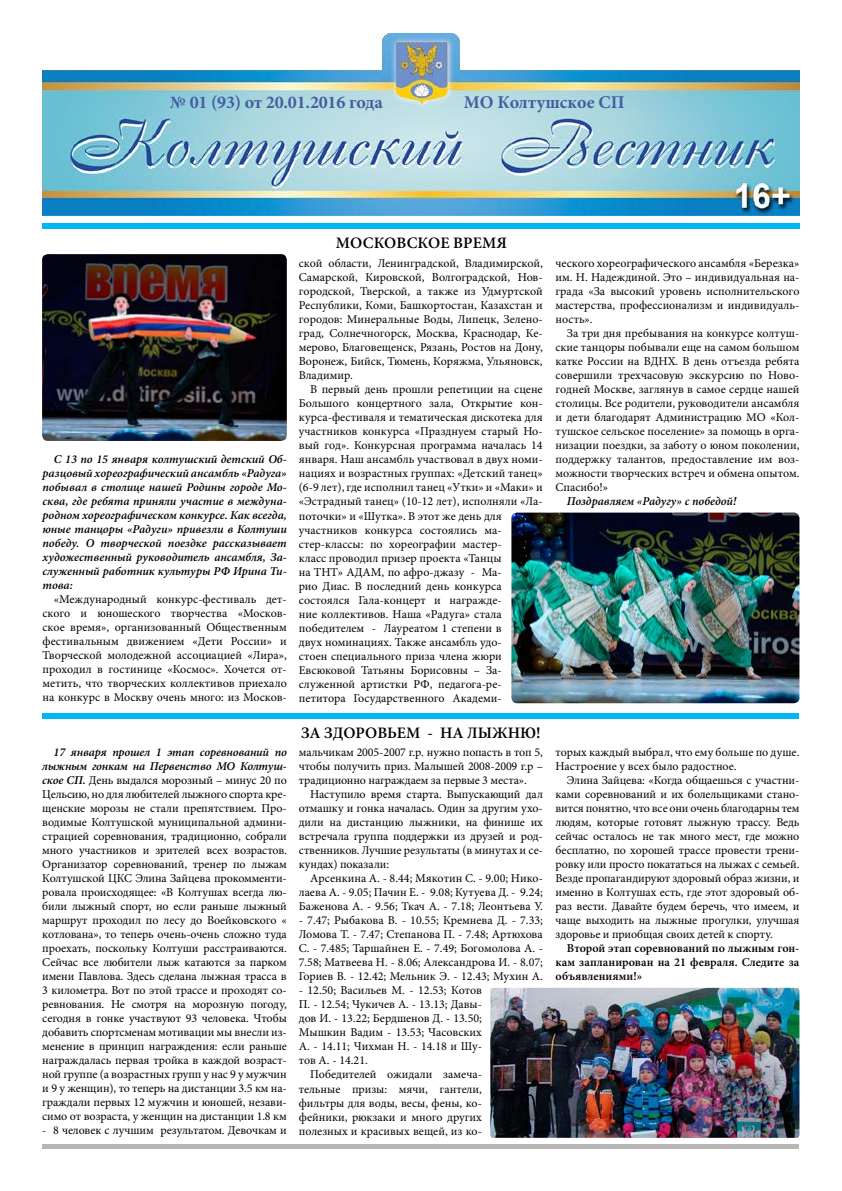
<style>
.page{position:relative;width:842px;height:1191px;background:#fff}
.page>*{position:absolute;margin:0;border:0;box-sizing:border-box;transform-origin:0 0}
.t1{font:700 18px "Minion Pro";letter-spacing:-.01em;color:#445d9e}
.t2{font:600 16px "Minion Pro";color:#000}
.t3{font:12px/14px "Minion Pro";color:#000;text-align:justify}
.t4{font:italic 600 12px/14px "Minion Pro";color:#000;text-align:justify}
.t5{font:600 12px/14px "Minion Pro";color:#000;text-align:justify}
.s1{font-weight:600;font-style:italic}
</style>
<div class="page">
<img style="left:43px;top:33px;width:756px;height:182px">
<hr style="left:43px;top:1144px;width:756px;height:4px;background:#b6b6b6">
<div style="left:42px;top:223px;width:757px;height:6px;background:#00b7f4"></div>
<div style="left:43px;top:713px;width:756px;height:6px;background:#00b7f4"></div>
<img style="left:490px;top:987px;width:309px;height:150px">
<img style="left:511px;top:512px;width:288px;height:191px">
<img style="left:42px;top:254px;width:245px;height:187px">
<h1 class="t1" style="left:170px;top:90px;width:214px">№ 01 (93) от 20.01.2016 года</h1>
<h1 class="t1" style="left:464px;top:90px;width:162px">МО Колтушское СП</h1>
<p class="t4" style="left:43px;top:452px;width:246px;text-indent:11px">С 13 по 15 января колтушский детский Об&shy;разцовый хореографический ансамбль «Радуга» побывал в столице нашей Родины городе Мо&shy;сква, где ребята приняли участие в междуна&shy;родном хореографическом конкурсе. Как всегда, юные танцоры «Радуги» привезли в Колтуши победу. О творческой поездке рассказывает художественный руководитель ансамбля, За&shy;служенный работник культуры РФ Ирина Ти&shy;това:</p>
<p class="t3" style="left:43px;top:592px;width:246px;text-indent:11px">«Международный конкурс-фестиваль дет&shy;ского и юношеского творчества «Москов&shy;ское время», организованный Общественным фестивальным движением «Дети России» и Творческой молодежной ассоциацией «Лира», проходил в гостинице «Космос». Хочется от&shy;метить, что творческих коллективов приехало на конкурс в Москву очень много: из Москов-</p>
<p class="t3" style="left:42px;top:745px;width:246px;text-indent:11px"><span class="s1">17 января прошел 1 этап соревнований по лыжным гонкам на Первенство МО Колтуш&shy;ское СП.</span> День выдался морозный – минус 20 по Цельсию, но для любителей лыжного спорта кре&shy;щенские морозы не стали препятствием. Про&shy;водимые Колтушской муниципальной админи&shy;страцией соревнования, традиционно, собрали много участников и зрителей всех возрастов.<br>Организатор соревнований, тренер по лыжам Колтушской ЦКС Элина Зайцева прокомменти&shy;ровала происходящее: «В Колтушах всегда лю&shy;били лыжный спорт, но если раньше лыжный маршрут проходил по лесу до Воейковского « котлована», то теперь очень-очень сложно туда проехать, поскольку Колтуши расстраиваются.<br>Сейчас все любители лыж катаются за парком имени Павлова. Здесь сделана лыжная трасса в 3 километра. Вот по этой трассе и проходят со&shy;ревнования. Не смотря на морозную погоду, сегодня в гонке участвуют 93 человека. Чтобы добавить спортсменам мотивации мы внесли из&shy;менение в принцип награждения: если раньше награждалась первая тройка в каждой возраст&shy;ной группе (а возрастных групп у нас 9 у мужчин и 9 у женщин), то теперь на дистанции 3.5 км на&shy;граждали первых 12 мужчин и юношей, незави&shy;симо от возраста, у женщин на дистанции 1.8 км</p>
<p class="t3" style="left:42px;top:1123px;width:246px">- 8 человек с лучшим результатом. Девочкам и</p>
<h2 class="t2" style="left:336px;top:232px;width:173px">МОСКОВСКОЕ ВРЕМЯ</h2>
<p class="t3" style="left:299px;top:256px;width:245px">ской области, Ленинградской, Владимирской, Самарской, Кировской, Волгоградской, Нов&shy;городской, Тверской, а также из Удмуртской Республики, Коми, Башкортостан, Казахстан и городов: Минеральные Воды, Липецк, Зелено&shy;град, Солнечногорск, Москва, Краснодар, Ке&shy;мерово, Благовещенск, Рязань, Ростов на Дону, Воронеж, Бийск, Тюмень, Коряжма, Ульяновск, Владимир.</p>
<p class="t3" style="left:299px;top:382px;width:245px;text-indent:11px">В первый день прошли репетиции на сцене Большого концертного зала, Открытие кон&shy;курса-фестиваля и тематическая дискотека для участников конкурса «Празднуем старый Но&shy;вый год». Конкурсная программа началась 14 января. Наш ансамбль участвовал в двух номи&shy;нациях и возрастных группах: «Детский танец» (6-9 лет), где исполнил танец «Утки» и «Маки» и «Эстрадный танец» (10-12 лет), исполняли «Ла-</p>
<p class="t3" style="left:299px;top:509px;width:204px">поточки» и «Шутка». В этот же день для участников конкурса состоялись ма&shy;стер-классы: по хореографии мастер&shy;класс проводил призер проекта «Танцы на ТНТ» АДАМ, по афро-джазу - Ма&shy;рио Диас. В последний день конкурса состоялся Гала-концерт и награжде&shy;ние коллективов. Наша «Радуга» стала победителем - Лауреатом 1 степени в двух номинациях. Также ансамбль удо&shy;стоен специального приза члена жюри Евсюковой Татьяны Борисовны – За&shy;служенной артистки РФ, педагога-ре&shy;петитора Государственного Академи-</p>
<h2 class="t2" style="left:301px;top:722px;width:241px">ЗА ЗДОРОВЬЕМ - НА ЛЫЖНЮ!</h2>
<p class="t3" style="left:299px;top:745px;width:246px">мальчикам 2005-2007 г.р. нужно попасть в топ 5, чтобы получить приз. Малышей 2008-2009 г.р – традиционно награждаем за первые 3 места».</p>
<p class="t3" style="left:299px;top:787px;width:246px;text-indent:11px">Наступило время старта. Выпускающий дал отмашку и гонка началась. Один за другим ухо&shy;дили на дистанцию лыжники, на финише их встречала группа поддержки из друзей и род&shy;ственников. Лучшие результаты (в минутах и се&shy;кундах) показали:</p>
<p class="t3" style="left:299px;top:871px;width:246px;text-indent:11px">Арсенкина А. - 8.44; Мякотин С. - 9.00; Нико&shy;лаева А. - 9.05; Пачин Е. - 9.08; Кутуева Д. - 9.24; Баженова А. - 9.56; Ткач А. - 7.18; Леонтьева У.</p>
<p class="t3" style="left:299px;top:913px;width:246px">- 7.47; Рыбакова В. - 10.55; Кремнева Д. - 7.33; Ломова Т. - 7.47; Степанова П. - 7.48; Артюхова С. - 7.485; Таршайнен Е. - 7.49; Богомолова А. - 7.58; Матвеева Н. - 8.06; Александрова И. - 8.07; Гориев В. - 12.42; Мельник Э. - 12.43; Мухин А.</p>
<p class="t3" style="left:299px;top:983px;width:185px">- 12.50; Васильев М. - 12.53; Котов П. - 12.54; Чукичев А. - 13.13; Давы&shy;дов И. - 13.22; Бердшенов Д. - 13.50; Мышкин Вадим - 13.53; Часовских А. - 14.11; Чихман Н. - 14.18 и Шу&shy;тов А. - 14.21.</p>
<p class="t3" style="left:299px;top:1067px;width:185px;text-indent:11px">Победителей ожидали замеча&shy;тельные призы: мячи, гантели, фильтры для воды, весы, фены, ко&shy;фейники, рюкзаки и много других полезных и красивых вещей, из ко-</p>
<p class="t3" style="left:556px;top:256px;width:245px">ческого хореографического ансамбля «Березка» им. Н. Надеждиной. Это – индивидуальная на&shy;града «За высокий уровень исполнительского мастерства, профессионализм и индивидуаль&shy;ность».</p>
<p class="t3" style="left:556px;top:326px;width:245px;text-indent:11px">За три дня пребывания на конкурсе колтуш&shy;ские танцоры побывали еще на самом большом катке России на ВДНХ. В день отъезда ребята совершили трехчасовую экскурсию по Ново&shy;годней Москве, заглянув в самое сердце нашей столицы. Все родители, руководители ансамбля и дети благодарят Администрацию МО «Кол&shy;тушское сельское поселение» за помощь в орга&shy;низации поездки, за заботу о юном поколении, поддержку талантов, предоставление им воз&shy;можности творческих встреч и обмена опытом.<br>Спасибо!»</p>
<p class="t4" style="left:567px;top:494px;width:171px">Поздравляем «Радугу» с победой!</p>
<p class="t3" style="left:556px;top:745px;width:245px">торых каждый выбрал, что ему больше по душе.<br>Настроение у всех было радостное.</p>
<p class="t3" style="left:556px;top:773px;width:245px;text-indent:11px">Элина Зайцева: «Когда общаешься с участни&shy;ками соревнований и их болельщиками стано&shy;вится понятно, что все они очень благодарны тем людям, которые готовят лыжную трассу. Ведь сейчас осталось не так много мест, где можно бесплатно, по хорошей трассе провести трени&shy;ровку или просто покататься на лыжах с семьей.<br>Везде пропагандируют здоровый образ жизни, и именно в Колтушах есть, где этот здоровый об&shy;раз вести. Давайте будем беречь, что имеем, и чаще выходить на лыжные прогулки, улучшая здоровье и приобщая своих детей к спорту.</p>
<p class="t5" style="left:556px;top:941px;width:245px;text-indent:11px">Второй этап соревнований по лыжным гон&shy;кам запланирован на 21 февраля. Следите за объявлениями!»</p>
</div>
